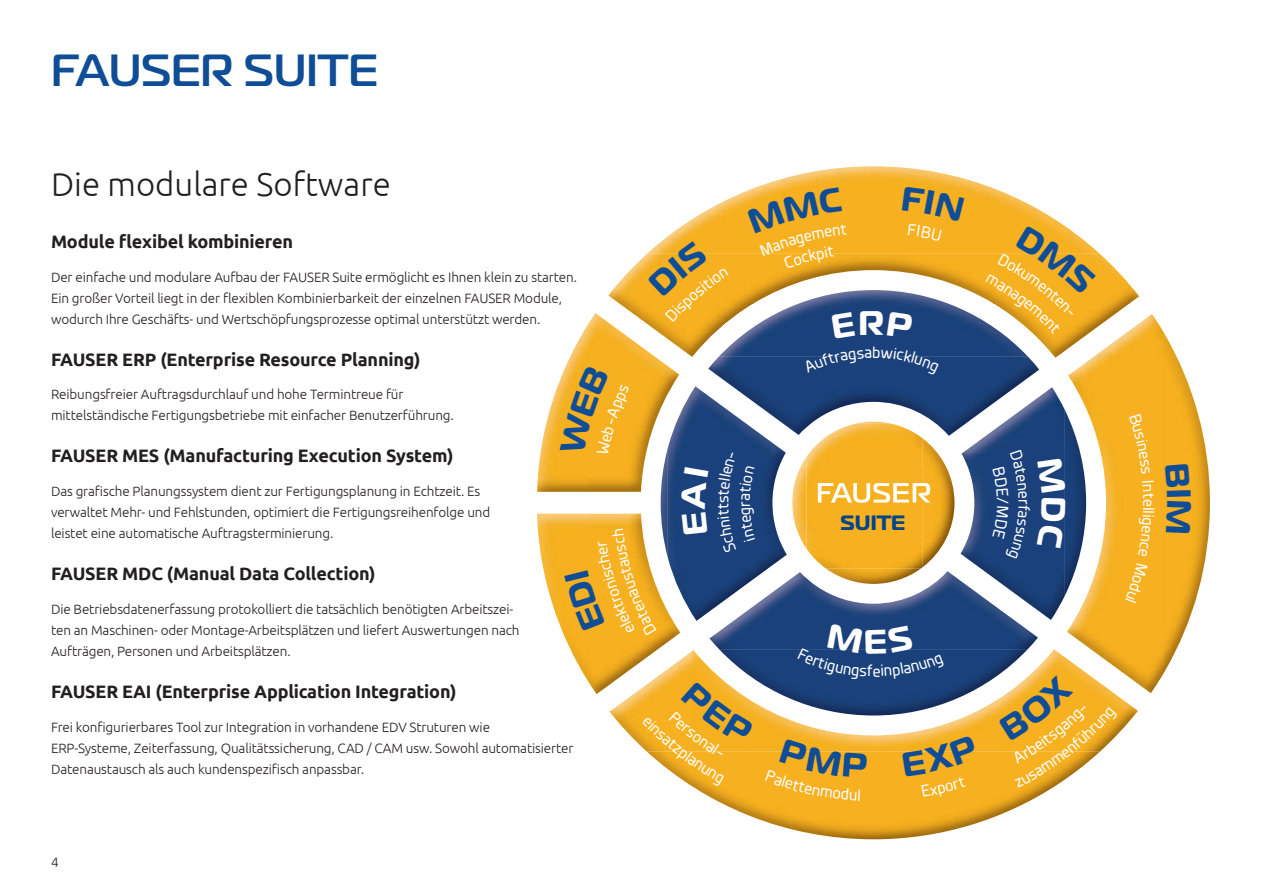
<style>
.page{position:relative;width:1263px;height:893px;background:#fff}
.page>*{position:absolute;margin:0;border:0;box-sizing:border-box;transform-origin:0 0}
.t1{font:500 45px "Magistral W08";color:#0f4d96}
.t2{font:700 34.05px "Magistral";color:#fff}
.t3{font:300 33px "Ubuntu";color:#231f20}
.t4{font:700 20.7px "Magistral";color:#00448a}
.t5{font:700 18px "Ubuntu";letter-spacing:-.01em;color:#231f20}
.t6{font:500 16.65px "Planer";color:#fff}
.t7{font:300 13.5px/21px "Ubuntu";letter-spacing:-.01em;color:#231f20}
</style>
<div class="page">
<img style="left:662px;top:166px;width:438px;height:88px">
<img style="left:1165px;top:335px;width:45px;height:336px">
<img style="left:692px;top:752px;width:360px;height:87px">
<img style="left:589px;top:254px;width:157px;height:149px">
<img style="left:746px;top:254px;width:393px;height:49px">
<img style="left:537px;top:323px;width:52px;height:360px">
<img style="left:1033px;top:303px;width:132px;height:50px">
<img style="left:1051px;top:353px;width:114px;height:50px">
<img style="left:589px;top:403px;width:105px;height:344px">
<img style="left:1061px;top:403px;width:104px;height:331px">
<img style="left:694px;top:651px;width:26px;height:31px">
<img style="left:1030px;top:650px;width:31px;height:25px">
<img style="left:754px;top:715px;width:44px;height:37px">
<img style="left:956px;top:715px;width:43px;height:37px">
<img style="left:798px;top:720px;width:158px;height:32px">
<img style="left:719px;top:290px;width:308px;height:66px">
<img style="left:661px;top:448px;width:7px;height:110px">
<img style="left:1065px;top:410px;width:21px;height:185px">
<img style="left:720px;top:650px;width:307px;height:65px">
<img style="left:668px;top:356px;width:148px;height:294px">
<img style="left:816px;top:356px;width:249px;height:98px">
<img style="left:916px;top:454px;width:149px;height:196px">
<img style="left:816px;top:586px;width:100px;height:38px">
<img style="left:792px;top:422px;width:100px;height:127px">
<img style="left:825px;top:438px;width:129px;height:146px">
<img style="left:807px;top:424px;width:115px;height:144px">
<svg style="left:818px;top:483px;width:112px;height:20px"></svg>
<div style="left:1165px;top:464px;width:26px;height:69px;background:#f7b01f"></div>
<svg style="left:560px;top:365px;width:69px;height:90px;background:#f6b123"></svg>
<svg style="left:647px;top:241px;width:82px;height:81px;background:#f5b125"></svg>
<div style="left:902px;top:187px;width:62px;height:54px;background:#f7b01f"></div>
<svg style="left:1129px;top:413px;width:21px;height:61px"></svg>
<svg style="left:1142px;top:481px;width:12px;height:17px"></svg>
<svg style="left:1138px;top:508px;width:17px;height:49px"></svg>
<svg style="left:1125px;top:563px;width:23px;height:41px"></svg>
<svg style="left:747px;top:187px;width:100px;height:81px;background:#f6b021"></svg>
<svg style="left:985px;top:225px;width:112px;height:109px;background:#f3b538"></svg>
<svg style="left:564px;top:529px;width:92px;height:106px;background:#f5b228"></svg>
<div style="left:765px;top:739px;width:102px;height:62px;background:#f7b01f"></div>
<svg style="left:902px;top:735px;width:76px;height:62px;background:#f6b022"></svg>
<svg style="left:642px;top:682px;width:112px;height:104px;background:#f5b738"></svg>
<svg style="left:999px;top:675px;width:119px;height:113px"></svg>
<div style="left:681px;top:467px;width:27px;height:67px;background:#1a417b"></div>
<svg style="left:832px;top:312px;width:23px;height:27px"></svg>
<svg style="left:887px;top:311px;width:26px;height:27px"></svg>
<div style="left:1037px;top:459px;width:29px;height:89px;background:#1a417b"></div>
<div style="left:803px;top:346px;width:136px;height:29px;background:#1a417b"></div>
<div style="left:797px;top:624px;width:147px;height:55px;background:#1a417b"></div>
<div style="left:718px;top:452px;width:37px;height:101px;background:#1a417b"></div>
<div style="left:992px;top:449px;width:38px;height:110px;background:#1a417b"></div>
<h1 class="t1" style="left:51px;top:43px;width:328px">FAUSER SUITE</h1>
<h3 class="t3" style="left:51px;top:164px;width:341px">Die modulare Software</h3>
<h3 class="t5" style="left:51px;top:231px;width:244px">Module flexibel kombinieren</h3>
<p class="t7" style="left:51px;top:266px;width:527px">Der einfache und modulare Aufbau der FAUSER Suite ermöglicht es Ihnen klein zu starten.<br>Ein großer Vorteil liegt in der flexiblen Kombinierbarkeit der einzelnen FAUSER Module, wodurch Ihre Geschäfts- und Wertschöpfungsprozesse optimal unterstützt werden.</p>
<h3 class="t5" style="left:51px;top:348px;width:371px">FAUSER ERP (Enterprise Resource Planning)</h3>
<p class="t7" style="left:51px;top:384px;width:404px">Reibungsfreier Auftragsdurchlauf und hohe Termintreue für mittelständische Fertigungsbetriebe mit einfacher Benutzerführung.</p>
<h3 class="t5" style="left:51px;top:445px;width:404px">FAUSER MES (Manufacturing Execution System)</h3>
<p class="t7" style="left:51px;top:480px;width:441px">Das grafische Planungssystem dient zur Fertigungsplanung in Echtzeit. Es verwaltet Mehr- und Fehlstunden, optimiert die Fertigungsreihenfolge und leistet eine automatische Auftragsterminierung.</p>
<h3 class="t5" style="left:51px;top:563px;width:326px">FAUSER MDC (Manual Data Collection)</h3>
<p class="t7" style="left:51px;top:598px;width:470px">Die Betriebsdatenerfassung protokolliert die tatsächlich benötigten Arbeitszei&shy;ten an Maschinen- oder Montage-Arbeitsplätzen und liefert Auswertungen nach<br>Aufträgen, Personen und Arbeitsplätzen.</p>
<h3 class="t5" style="left:51px;top:681px;width:407px">FAUSER EAI (Enterprise Application Integration)</h3>
<p class="t7" style="left:51px;top:716px;width:524px">Frei konfigurierbares Tool zur Integration in vorhandene EDV Struturen wie<br>ERP-Systeme, Zeiterfassung, Qualitätssicherung, CAD / CAM usw. Sowohl automatisierter<br>Datenaustausch als auch kundenspezifisch anpassbar.</p>
<p class="t7" style="left:51px;top:851px;width:9px">4</p>
<p class="t6" style="left:733px;top:506px;width:7px;rotate:-90deg">r</p>
<h2 class="t2" style="left:858px;top:301px;width:28px">R</h2>
<h3 class="t4" style="left:840px;top:509px;width:66px">SUITE</h3>
<p class="t6" style="left:1035px;top:499px;width:7px;rotate:90deg">r</p>
<p class="t6" style="left:1160px;top:499px;width:9px;rotate:90deg">e</p>
</div>
